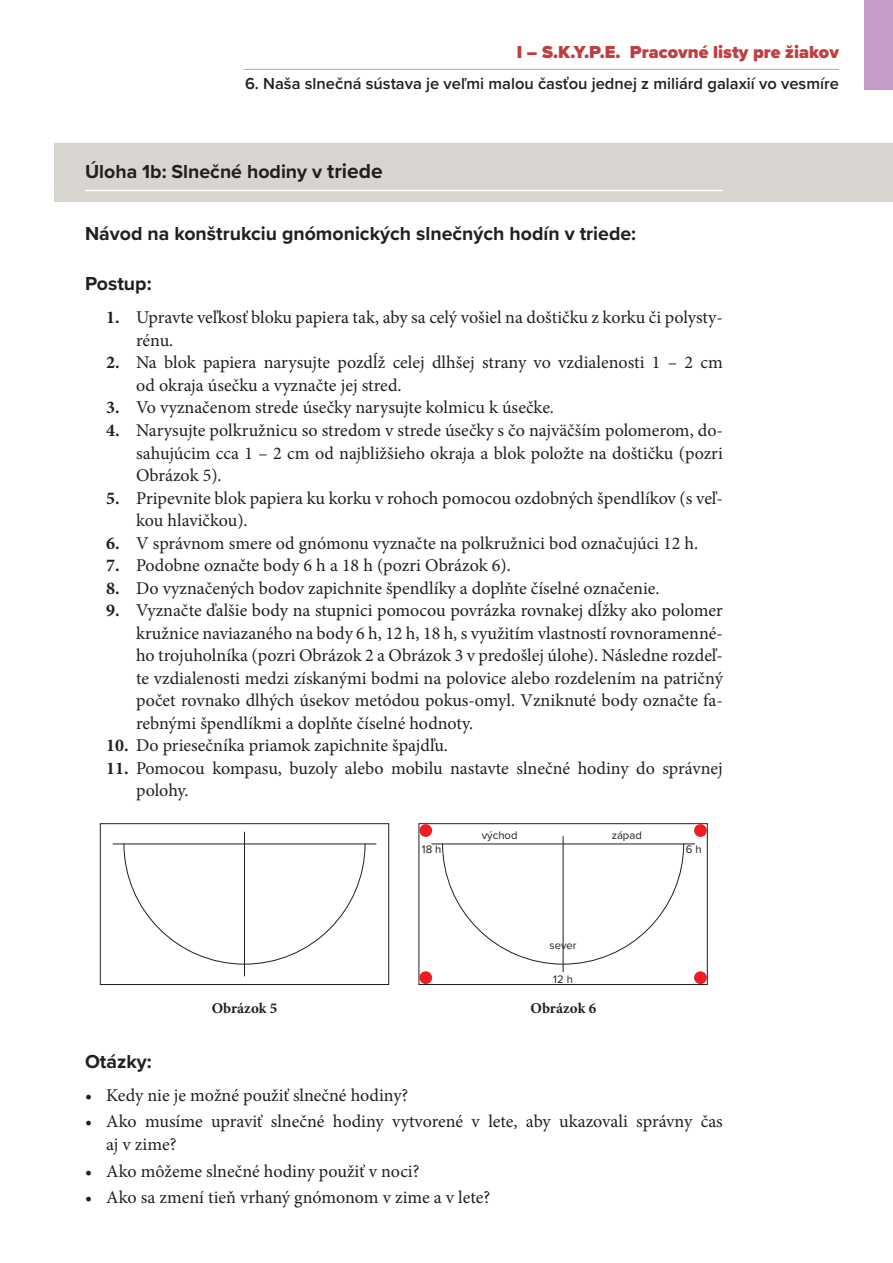
<style>
.page{position:relative;width:893px;height:1263px;background:#fff}
.page>*{position:absolute;margin:0;border:0;box-sizing:border-box;transform-origin:0 0}
.t1{font:700 19.5px "Proxima Nova";color:#231f20}
.t2{font:18px/22.5px "Minion Pro";color:#231f20}
.t3{font:900 18px "Proxima Nova";color:#c03e3f}
.t4{font:600 16.5px "Proxima Nova";color:#231f20}
.t5{font:700 15px "Minion Pro";color:#231f20}
.t6{font:11.25px "Proxima Nova";color:#231f20}
.s1{font-size:21px}
.s2{font-weight:700}
</style>
<div class="page">
<hr style="left:244px;top:69px;width:595px;height:1px;background:#b1ada7">
<div style="left:864px;top:0;width:29px;height:89px;background:#c59cc7"></div>
<div style="left:54px;top:143px;width:839px;height:59px;background:#d8d4d0"></div>
<hr style="left:85px;top:190px;width:638px;height:1px;background:#fff">
<hr style="left:113px;top:843px;width:263px;height:1px;background:#231f20">
<svg style="left:123px;top:843px;width:243px;height:122px"></svg>
<hr style="left:244px;top:832px;width:1px;height:144px;background:#231f20">
<div style="left:100px;top:823px;width:289px;height:162px;border:1px solid #231f20"></div>
<hr style="left:431px;top:843px;width:264px;height:1px;background:#231f20">
<svg style="left:442px;top:843px;width:242px;height:122px"></svg>
<hr style="left:563px;top:836px;width:1px;height:136px;background:#231f20">
<div style="left:418px;top:823px;width:290px;height:162px;border:1px solid #231f20"></div>
<div style="left:419px;top:824px;width:13px;height:13px;background:#ee1d23;border-radius:50%"></div>
<div style="left:419px;top:971px;width:13px;height:13px;background:#ee1d23;border-radius:50%"></div>
<div style="left:694px;top:824px;width:13px;height:13px;background:#ee1d23;border-radius:50%"></div>
<div style="left:694px;top:971px;width:13px;height:13px;background:#ee1d23;border-radius:50%"></div>
<p class="t3" style="left:517px;top:38px;width:324px">I – S.K.Y.P.E. Pracovné listy pre žiakov</p>
<p class="t4" style="left:245px;top:71px;width:595px">6. Naša slnečná sústava je veľmi malou časťou jednej z miliárd galaxií vo vesmíre</p>
<p class="t1" style="left:85px;top:157px;width:299px">Úloha 1b: Slnečné hodiny v <span class="s1">triede</span></p>
<p class="t1" style="left:85px;top:219px;width:553px">Návod na konštrukciu gnómonických slnečných hodín v triede:</p>
<p class="t1" style="left:85px;top:269px;width:68px">Postup:</p>
<p class="t2" style="left:136px;top:307px;width:588px;text-indent:-30px"><span class="s2">1.</span> Upravte veľkosť bloku papiera tak, aby sa celý vošiel na doštičku z korku či polysty&shy;rénu.</p>
<p class="t2" style="left:136px;top:352px;width:588px;text-indent:-30px"><span class="s2">2.</span> Na blok papiera narysujte pozdĺž celej dlhšej strany vo vzdialenosti 1 – 2 cm od okraja úsečku a vyznačte jej stred.</p>
<p class="t2" style="left:106px;top:397px;width:449px"><span class="s2">3.</span> Vo vyznačenom strede úsečky narysujte kolmicu k úsečke.</p>
<p class="t2" style="left:136px;top:419px;width:588px;text-align:justify;text-indent:-30px"><span class="s2">4.</span> Narysujte polkružnicu so stredom v strede úsečky s čo najväčším polomerom, do&shy;sahujúcim cca 1 – 2 cm od najbližšieho okraja a blok položte na doštičku (pozri Obrázok 5).</p>
<p class="t2" style="left:136px;top:487px;width:588px;text-indent:-30px"><span class="s2">5.</span> Pripevnite blok papiera ku korku v rohoch pomocou ozdobných špendlíkov (s veľ&shy;kou hlavičkou).</p>
<p class="t2" style="left:106px;top:532px;width:593px"><span class="s2">6.</span> V správnom smere od gnómonu vyznačte na polkružnici bod označujúci 12 h.</p>
<p class="t2" style="left:106px;top:554px;width:406px"><span class="s2">7.</span> Podobne označte body 6 h a 18 h (pozri Obrázok 6).</p>
<p class="t2" style="left:106px;top:577px;width:555px"><span class="s2">8.</span> Do vyznačených bodov zapichnite špendlíky a doplňte číselné označenie.</p>
<p class="t2" style="left:136px;top:599px;width:588px;text-align:justify;text-indent:-30px"><span class="s2">9.</span> Vyznačte ďalšie body na stupnici pomocou povrázka rovnakej dĺžky ako polomer kružnice naviazaného na body 6 h, 12 h, 18 h, s využitím vlastností rovnoramenné&shy;ho trojuholníka (pozri Obrázok 2 a Obrázok 3 v predošlej úlohe). Následne rozdeľ&shy;te vzdialenosti medzi získanými bodmi na polovice alebo rozdelením na patričný počet rovnako dlhých úsekov metódou pokus-omyl. Vzniknuté body označte fa&shy;rebnými špendlíkmi a doplňte číselné hodnoty.</p>
<p class="t2" style="left:106px;top:734px;width:343px"><span class="s2">10.</span> Do priesečníka priamok zapichnite špajdľu.</p>
<p class="t2" style="left:136px;top:757px;width:588px;text-indent:-30px"><span class="s2">11.</span> Pomocou kompasu, buzoly alebo mobilu nastavte slnečné hodiny do správnej polohy.</p>
<p class="t6" style="left:482px;top:827px;width:37px">východ</p>
<p class="t6" style="left:612px;top:827px;width:32px">západ</p>
<p class="t6" style="left:422px;top:841px;width:21px">18 h</p>
<p class="t6" style="left:549px;top:937px;width:29px">sever</p>
<p class="t6" style="left:553px;top:971px;width:21px">12 h</p>
<p class="t5" style="left:212px;top:997px;width:67px">Obrázok 5</p>
<p class="t5" style="left:531px;top:997px;width:67px">Obrázok 6</p>
<p class="t6" style="left:686px;top:841px;width:17px">6 h</p>
<p class="t1" style="left:85px;top:1046px;width:68px">Otázky:</p>
<p class="t2" style="left:85px;top:1084px;width:325px">• Kedy nie je možné použiť slnečné hodiny?</p>
<p class="t2" style="left:106px;top:1110px;width:618px;text-indent:-21px">• Ako musíme upraviť slnečné hodiny vytvorené v lete, aby ukazovali správny čas aj v zime?</p>
<p class="t2" style="left:85px;top:1160px;width:336px">• Ako môžeme slnečné hodiny použiť v noci?</p>
<p class="t2" style="left:85px;top:1186px;width:407px">• Ako sa zmení tieň vrhaný gnómonom v zime a v lete?</p>
</div>
